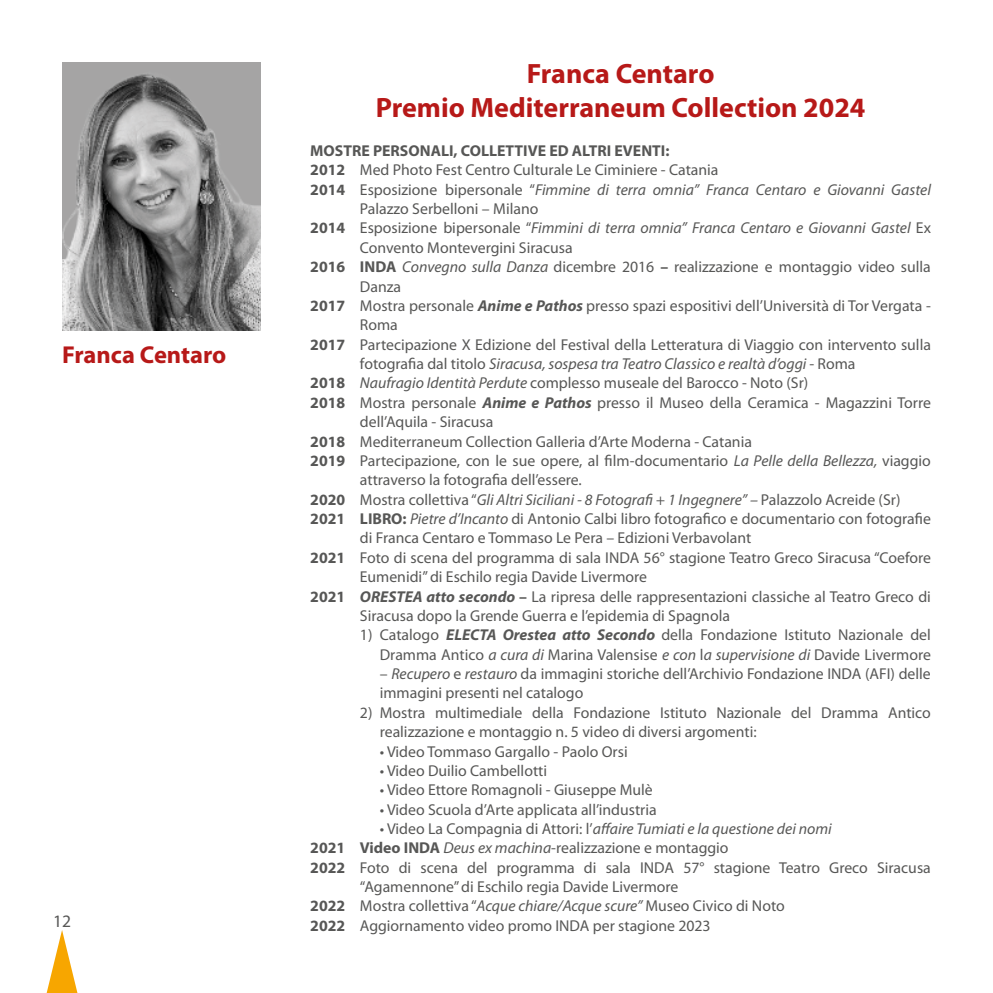
<style>
.page{position:relative;width:993px;height:993px;background:#fff}
.page>*{position:absolute;margin:0;border:0;box-sizing:border-box;transform-origin:0 0}
.t1{font:700 28px/34.1px "Myriad Pro";color:#b71918;text-align:center}
.t2{font:700 24.5px "Myriad Pro";color:#b71918}
.t3{font:17.5px "Myriad Pro";color:#575756}
.t4{font:15.75px/19.4px "Myriad Pro";color:#575756}
.t5{font:italic 15.75px "Myriad Pro";color:#575756}
.t6{font:700 15.75px "Myriad Pro";color:#575756}
.s1{font-weight:700}
.s2{font-weight:700;font-style:normal}
.s3{font-style:normal}
.s4{font-style:italic}
.s5{font-weight:700;font-style:italic}
</style>
<div class="page">
<svg style="left:47px;top:930px;width:30px;height:62px"></svg>
<img style="left:62px;top:62px;width:198px;height:268px">
<h2 class="t2" style="left:62px;top:341px;width:166px">Franca Centaro</h2>
<p class="t3" style="left:53px;top:911px;width:19px">12</p>
<h1 class="t1" style="left:375px;top:57px;width:491px">Franca Centaro<br>Premio Mediterraneum Collection 2024</h1>
<p class="t6" style="left:310px;top:142px;width:360px">MOSTRE PERSONALI, COLLETTIVE ED ALTRI EVENTI:</p>
<p class="t4" style="left:310px;top:160px;width:409px"><span class="s1">2012</span> Med Photo Fest Centro Culturale Le Ciminiere - Catania</p>
<p class="t5" style="left:310px;top:181px;width:622px"><span class="s2">2014</span> <span class="s3">Esposizione bipersonale “</span>Fimmine di terra omnia” Franca Centaro e Giovanni Gastel</p>
<p class="t4" style="left:360px;top:199px;width:180px">Palazzo Serbelloni – Milano</p>
<p class="t5" style="left:310px;top:219px;width:622px"><span class="s2">2014</span> <span class="s3">Esposizione bipersonale “</span>Fimmini di terra omnia” Franca Centaro e Giovanni Gastel <span class="s3">Ex</span></p>
<p class="t4" style="left:360px;top:238px;width:214px">Convento Montevergini Siracusa</p>
<p class="t4" style="left:310px;top:257px;width:622px"><span class="s1">2016 INDA</span> <span class="s4">Convegno sulla Danza</span> dicembre 2016 <span class="s1">–</span> realizzazione e montaggio video sulla</p>
<p class="t4" style="left:360px;top:277px;width:43px">Danza</p>
<p class="t4" style="left:310px;top:296px;width:622px"><span class="s1">2017</span> Mostra personale <span class="s5">Anime e Pathos</span> presso spazi espositivi dell’Università di Tor Vergata -</p>
<p class="t4" style="left:360px;top:315px;width:39px">Roma</p>
<p class="t4" style="left:310px;top:335px;width:622px"><span class="s1">2017</span> Partecipazione X Edizione del Festival della Letteratura di Viaggio con intervento sulla</p>
<p class="t5" style="left:360px;top:355px;width:497px"><span class="s3">fotografia dal titolo</span> Siracusa, sospesa tra Teatro Classico e realtà d’oggi <span class="s3">- Roma</span></p>
<p class="t4" style="left:310px;top:373px;width:499px"><span class="s1">2018</span> <span class="s4">Naufragio Identità Perdute</span> complesso museale del Barocco - Noto (Sr)</p>
<p class="t4" style="left:310px;top:393px;width:622px"><span class="s1">2018</span> Mostra personale <span class="s5">Anime e Pathos</span> presso il Museo della Ceramica - Magazzini Torre</p>
<p class="t4" style="left:360px;top:412px;width:135px">dell’Aquila - Siracusa</p>
<p class="t4" style="left:310px;top:431px;width:443px"><span class="s1">2018</span> Mediterraneum Collection Galleria d’Arte Moderna - Catania</p>
<p class="t4" style="left:310px;top:451px;width:622px"><span class="s1">2019</span> Partecipazione, con le sue opere, al film-documentario <span class="s4">La Pelle della Bellezza,</span> viaggio</p>
<p class="t4" style="left:360px;top:470px;width:223px">attraverso la fotografia dell’essere.</p>
<p class="t5" style="left:310px;top:490px;width:591px"><span class="s2">2020</span> <span class="s3">Mostra collettiva “</span>Gli Altri Siciliani - 8 Fotografi + 1 Ingegnere” – <span class="s3">Palazzolo Acreide (Sr)</span></p>
<p class="t4" style="left:310px;top:509px;width:622px"><span class="s1">2021 LIBRO:</span> <span class="s4">Pietre d’Incanto</span> di Antonio Calbi libro fotografico e documentario con fotografie</p>
<p class="t4" style="left:360px;top:528px;width:393px">di Franca Centaro e Tommaso Le Pera – Edizioni Verbavolant</p>
<p class="t4" style="left:310px;top:548px;width:622px"><span class="s1">2021</span> Foto di scena del programma di sala INDA 56° stagione Teatro Greco Siracusa “Coefore</p>
<p class="t4" style="left:360px;top:567px;width:288px">Eumenidi” di Eschilo regia Davide Livermore</p>
<p class="t4" style="left:310px;top:586px;width:622px"><span class="s1">2021</span> <span class="s5">ORESTEA atto secondo</span> <span class="s1">–</span> La ripresa delle rappresentazioni classiche al Teatro Greco di</p>
<p class="t4" style="left:360px;top:606px;width:371px">Siracusa dopo la Grende Guerra e l’epidemia di Spagnola</p>
<p class="t4" style="left:360px;top:625px;width:572px;text-align:right">1) Catalogo <span class="s5">ELECTA Orestea atto Secondo</span> della Fondazione Istituto Nazionale del<br>Dramma Antico <span class="s4">a cura di</span> Marina Valensise <span class="s4">e con</span> l<span class="s4">a supervisione di</span> Davide Livermore</p>
<p class="t4" style="left:379px;top:664px;width:552px">– <span class="s4">Recupero</span> e <span class="s4">restauro</span> da immagini storiche dell’Archivio Fondazione INDA (AFI) delle immagini presenti nel catalogo</p>
<p class="t4" style="left:379px;top:702px;width:552px;text-indent:-20px">2) Mostra multimediale della Fondazione Istituto Nazionale del Dramma Antico realizzazione e montaggio n. 5 video di diversi argomenti:</p>
<p class="t4" style="left:379px;top:741px;width:249px">• Video Tommaso Gargallo - Paolo Orsi</p>
<p class="t4" style="left:379px;top:761px;width:169px">• Video Duilio Cambellotti</p>
<p class="t4" style="left:379px;top:780px;width:274px">• Video Ettore Romagnoli - Giuseppe Mulè</p>
<p class="t4" style="left:379px;top:799px;width:278px">• Video Scuola d’Arte applicata all’industria</p>
<p class="t5" style="left:379px;top:820px;width:453px"><span class="s3">• Video La Compagnia di Attori: l’</span>affaire Tumiati e la questione dei nomi</p>
<p class="t4" style="left:310px;top:838px;width:419px"><span class="s1">2021 Video INDA</span> <span class="s4">Deus ex machina</span>-realizzazione e montaggio</p>
<p class="t4" style="left:310px;top:857px;width:622px"><span class="s1">2022</span> Foto di scena del programma di sala INDA 57° stagione Teatro Greco Siracusa</p>
<p class="t4" style="left:360px;top:877px;width:320px">“Agamennone” di Eschilo regia Davide Livermore</p>
<p class="t4" style="left:310px;top:896px;width:476px"><span class="s1">2022</span> Mostra collettiva “<span class="s4">Acque chiare/Acque scure”</span> Museo Civico di Noto</p>
<p class="t4" style="left:310px;top:915px;width:402px"><span class="s1">2022</span> Aggiornamento video promo INDA per stagione 2023</p>
</div>
